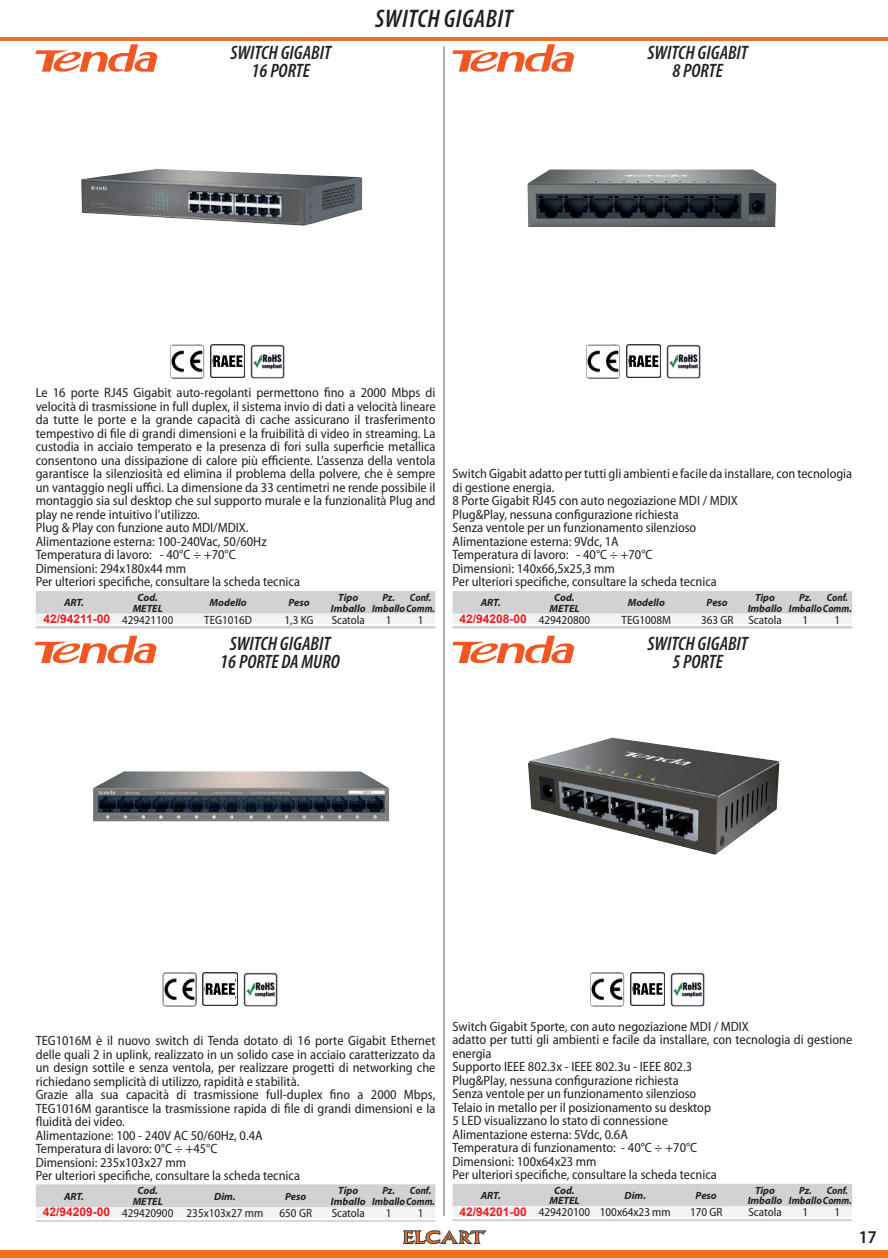
<style>
.page{position:relative;width:888px;height:1258px;background:#fff}
.page>*{position:absolute;margin:0;border:0;box-sizing:border-box;transform-origin:0 0}
.t1{font:italic 600 condensed 25.5px "Myriad Pro";letter-spacing:.02em;color:#231f20}
.t2{font:italic 600 condensed 19.5px/18px "Myriad Pro";color:#231f20;text-align:center}
.t3{font:600 semi-condensed 18px "Myriad Pro";color:#231f20}
.t4{font:semi-condensed 13.5px/13.5px "Myriad Pro";color:#231f20}
.t5{font:semi-condensed 12px "Myriad Pro";color:#231f20}
.t6{font:700 12px "Arial";color:#ee1d23}
.t7{font:italic 700 10.5px/10.5px "Myriad Pro";color:#231f20;text-align:center}
.t8{font:italic 700 10.5px/10.5px "Myriad Pro";color:#231f20;scale:.95 1}
.t9{font:italic 700 10.5px "Myriad Pro";color:#231f20;scale:.9 1}
.s1{font-family:"Myriad Pro";font-weight:400;font-stretch:semi-condensed;color:#231f20}
.s2{font-family:"Arial";font-weight:700;font-stretch:normal;color:#ee1d23}
</style>
<div class="page">
<hr style="left:443px;top:46px;width:2px;height:1170px;background:#6c6d70">
<div style="left:0;top:1250px;width:888px;height:8px;background:#f17021"></div>
<hr style="left:0;top:37px;width:888px;height:3px;background:#f17021">
<svg style="left:403px;top:1230px;width:83px;height:14px"></svg>
<svg style="left:36px;top:591px;width:399px;height:37px"></svg>
<hr style="left:36px;top:625px;width:399px;height:1px;background:#fff">
<svg style="left:36px;top:1184px;width:399px;height:38px"></svg>
<hr style="left:36px;top:1218px;width:399px;height:1px;background:#fff">
<svg style="left:452px;top:591px;width:400px;height:37px"></svg>
<hr style="left:452px;top:625px;width:400px;height:1px;background:#fff">
<svg style="left:452px;top:1184px;width:400px;height:37px"></svg>
<hr style="left:452px;top:1217px;width:400px;height:1px;background:#fff">
<svg style="left:36px;top:44px;width:121px;height:28px"></svg>
<img style="left:81px;top:169px;width:281px;height:57px">
<img style="left:251px;top:345px;width:34px;height:34px">
<img style="left:211px;top:345px;width:34px;height:32px">
<div style="left:213px;top:347px;width:30px;height:28px;background:#fff"></div>
<img style="left:213px;top:355px;width:30px;height:12px">
<img style="left:170px;top:345px;width:34px;height:34px">
<svg style="left:35px;top:636px;width:121px;height:27px"></svg>
<img style="left:93px;top:771px;width:296px;height:50px">
<img style="left:243px;top:972px;width:34px;height:34px">
<img style="left:203px;top:972px;width:34px;height:33px">
<div style="left:205px;top:975px;width:30px;height:28px;background:#fff"></div>
<img style="left:206px;top:983px;width:29px;height:12px">
<img style="left:162px;top:972px;width:35px;height:35px">
<svg style="left:452px;top:44px;width:122px;height:28px"></svg>
<img style="left:527px;top:169px;width:249px;height:58px">
<img style="left:667px;top:345px;width:34px;height:34px">
<img style="left:626px;top:345px;width:34px;height:32px">
<div style="left:629px;top:347px;width:29px;height:28px;background:#fff"></div>
<img style="left:629px;top:355px;width:29px;height:12px">
<img style="left:586px;top:345px;width:34px;height:34px">
<svg style="left:452px;top:636px;width:122px;height:27px"></svg>
<img style="left:528px;top:738px;width:251px;height:117px">
<img style="left:671px;top:972px;width:34px;height:34px">
<img style="left:630px;top:972px;width:34px;height:33px">
<div style="left:633px;top:975px;width:30px;height:28px;background:#fff"></div>
<img style="left:633px;top:983px;width:29px;height:12px">
<img style="left:590px;top:972px;width:34px;height:35px">
<h2 class="t2" style="left:231px;top:43px;width:102px">SWITCH GIGABIT<br>16 PORTE</h2>
<h1 class="t1" style="left:375px;top:3px;width:139px">SWITCH GIGABIT</h1>
<h2 class="t2" style="left:647px;top:43px;width:102px">SWITCH GIGABIT<br>8 PORTE</h2>
<p class="t4" style="left:36px;top:386px;width:401px">Le 16 porte RJ45 Gigabit auto-regolanti permettono fino a 2000 Mbps di velocità di trasmissione in full duplex, il sistema invio di dati a velocità lineare da tutte le porte e la grande capacità di cache assicurano il trasferimento tempestivo di file di grandi dimensioni e la fruibilità di video in streaming. La custodia in acciaio temperato e la presenza di fori sulla superficie metallica consentono una dissipazione di calore più efficiente. L’assenza della ventola garantisce la silenziosità ed elimina il problema della polvere, che è sempre un vantaggio negli uffici. La dimensione da 33 centimetri ne rende possibile il montaggio sia sul desktop che sul supporto murale e la funzionalità Plug and play ne rende intuitivo l’utilizzo.<br>Plug &amp; Play con funzione auto MDI/MDIX.<br>Alimentazione esterna: 100-240Vac, 50/60Hz<br>Temperatura di lavoro: - 40°C ÷ +70°C<br>Dimensioni: 294x180x44 mm<br>Per ulteriori specifiche, consultare la scheda tecnica</p>
<p class="t4" style="left:452px;top:467px;width:401px">Switch Gigabit adatto per tutti gli ambienti e facile da installare, con tecnologia di gestione energia.<br>8 Porte Gigabit RJ45 con auto negoziazione MDI / MDIX<br>Plug&amp;Play, nessuna configurazione richiesta<br>Senza ventole per un funzionamento silenzioso<br>Alimentazione esterna: 9Vdc, 1A<br>Temperatura di lavoro: - 40°C ÷ +70°C<br>Dimensioni: 140x66,5x25,3 mm<br>Per ulteriori specifiche, consultare la scheda tecnica</p>
<p class="t9" style="left:410px;top:591px;width:25px">Conf.</p>
<p class="t7" style="left:64px;top:597px;width:22px">ART.</p>
<p class="t7" style="left:133px;top:592px;width:32px">Cod.<br>METEL</p>
<p class="t7" style="left:210px;top:597px;width:39px">Modello</p>
<p class="t7" style="left:288px;top:597px;width:23px">Peso</p>
<p class="t7" style="left:331px;top:592px;width:36px">Tipo<br>Imballo</p>
<p class="t8" style="left:372px;top:592px;width:68px;text-indent:10px">Pz.<br>ImballoComm.</p>
<p class="t9" style="left:827px;top:591px;width:25px">Conf.</p>
<p class="t7" style="left:481px;top:597px;width:22px">ART.</p>
<p class="t7" style="left:549px;top:592px;width:32px">Cod.<br>METEL</p>
<p class="t7" style="left:628px;top:597px;width:39px">Modello</p>
<p class="t7" style="left:707px;top:597px;width:23px">Peso</p>
<p class="t7" style="left:748px;top:592px;width:36px">Tipo<br>Imballo</p>
<p class="t8" style="left:789px;top:592px;width:68px;text-indent:10px">Pz.<br>ImballoComm.</p>
<p class="t6" style="left:43px;top:610px;width:131px">42/94211-00 <span class="s1">429421100</span></p>
<p class="t5" style="left:204px;top:613px;width:49px">TEG1016D</p>
<p class="t5" style="left:285px;top:613px;width:30px">1,3 KG</p>
<p class="t5" style="left:332px;top:613px;width:35px">Scatola</p>
<p class="t5" style="left:386px;top:613px;width:7px">1</p>
<p class="t5" style="left:418px;top:613px;width:7px">1</p>
<p class="t6" style="left:459px;top:610px;width:132px">42/94208-00 <span class="s1">429420800</span></p>
<p class="t5" style="left:621px;top:614px;width:51px">TEG1008M</p>
<p class="t5" style="left:701px;top:613px;width:82px">363 GR Scatola</p>
<p class="t5" style="left:803px;top:613px;width:7px">1</p>
<p class="t5" style="left:834px;top:613px;width:7px">1</p>
<h2 class="t2" style="left:220px;top:634px;width:121px">SWITCH GIGABIT<br>16 PORTE DA MURO</h2>
<h2 class="t2" style="left:647px;top:634px;width:102px">SWITCH GIGABIT<br>5 PORTE</h2>
<p class="t4" style="left:36px;top:1034px;width:401px">TEG1016M è il nuovo switch di Tenda dotato di 16 porte Gigabit Ethernet delle quali 2 in uplink, realizzato in un solido case in acciaio caratterizzato da un design sottile e senza ventola, per realizzare progetti di networking che richiedano semplicità di utilizzo, rapidità e stabilità.<br>Grazie alla sua capacità di trasmissione full-duplex fino a 2000 Mbps, TEG1016M garantisce la trasmissione rapida di file di grandi dimensioni e la fluidità dei video.<br>Alimentazione: 100 - 240V AC 50/60Hz, 0.4A<br>Temperatura di lavoro: 0°C ÷ +45°C<br>Dimensioni: 235x103x27 mm<br>Per ulteriori specifiche, consultare la scheda tecnica</p>
<p class="t4" style="left:452px;top:1020px;width:401px">Switch Gigabit 5porte, con auto negoziazione MDI / MDIX<br>adatto per tutti gli ambienti e facile da installare, con tecnologia di gestione energia<br>Supporto IEEE 802.3x - IEEE 802.3u - IEEE 802.3<br>Plug&amp;Play, nessuna configurazione richiesta<br>Senza ventole per un funzionamento silenzioso<br>Telaio in metallo per il posizionamento su desktop<br>5 LED visualizzano lo stato di connessione<br>Alimentazione esterna: 5Vdc, 0.6A<br>Temperatura di funzionamento: - 40°C ÷ +70°C<br>Dimensioni: 100x64x23 mm<br>Per ulteriori specifiche, consultare la scheda tecnica</p>
<p class="t9" style="left:410px;top:1184px;width:25px">Conf.</p>
<p class="t7" style="left:64px;top:1190px;width:22px">ART.</p>
<p class="t7" style="left:133px;top:1185px;width:32px">Cod.<br>METEL</p>
<p class="t7" style="left:214px;top:1190px;width:23px">Dim.</p>
<p class="t7" style="left:285px;top:1190px;width:23px">Peso</p>
<p class="t7" style="left:331px;top:1185px;width:36px">Tipo<br>Imballo</p>
<p class="t8" style="left:372px;top:1185px;width:68px;text-indent:10px">Pz.<br>ImballoComm.</p>
<p class="t9" style="left:827px;top:1183px;width:25px">Conf.</p>
<p class="t7" style="left:481px;top:1190px;width:22px">ART.</p>
<p class="t7" style="left:549px;top:1184px;width:32px">Cod.<br>METEL</p>
<p class="t7" style="left:625px;top:1190px;width:23px">Dim.</p>
<p class="t7" style="left:696px;top:1190px;width:23px">Peso</p>
<p class="t7" style="left:748px;top:1184px;width:36px">Tipo<br>Imballo</p>
<p class="t8" style="left:789px;top:1184px;width:68px;text-indent:10px">Pz.<br>ImballoComm.</p>
<p class="t5" style="left:43px;top:1206px;width:222px"><span class="s2">42/94209-00</span> 429420900 235x103x27 mm</p>
<p class="t5" style="left:280px;top:1206px;width:34px">650 GR</p>
<p class="t5" style="left:332px;top:1206px;width:35px">Scatola</p>
<p class="t5" style="left:386px;top:1206px;width:7px">1</p>
<p class="t5" style="left:418px;top:1206px;width:7px">1</p>
<p class="t5" style="left:459px;top:1206px;width:213px"><span class="s2">42/94201-00</span> 429420100 100x64x23 mm</p>
<p class="t5" style="left:690px;top:1206px;width:34px">170 GR</p>
<p class="t5" style="left:748px;top:1206px;width:35px">Scatola</p>
<p class="t5" style="left:803px;top:1206px;width:7px">1</p>
<p class="t5" style="left:834px;top:1206px;width:7px">1</p>
<h3 class="t3" style="left:859px;top:1225px;width:19px">17</h3>
</div>
